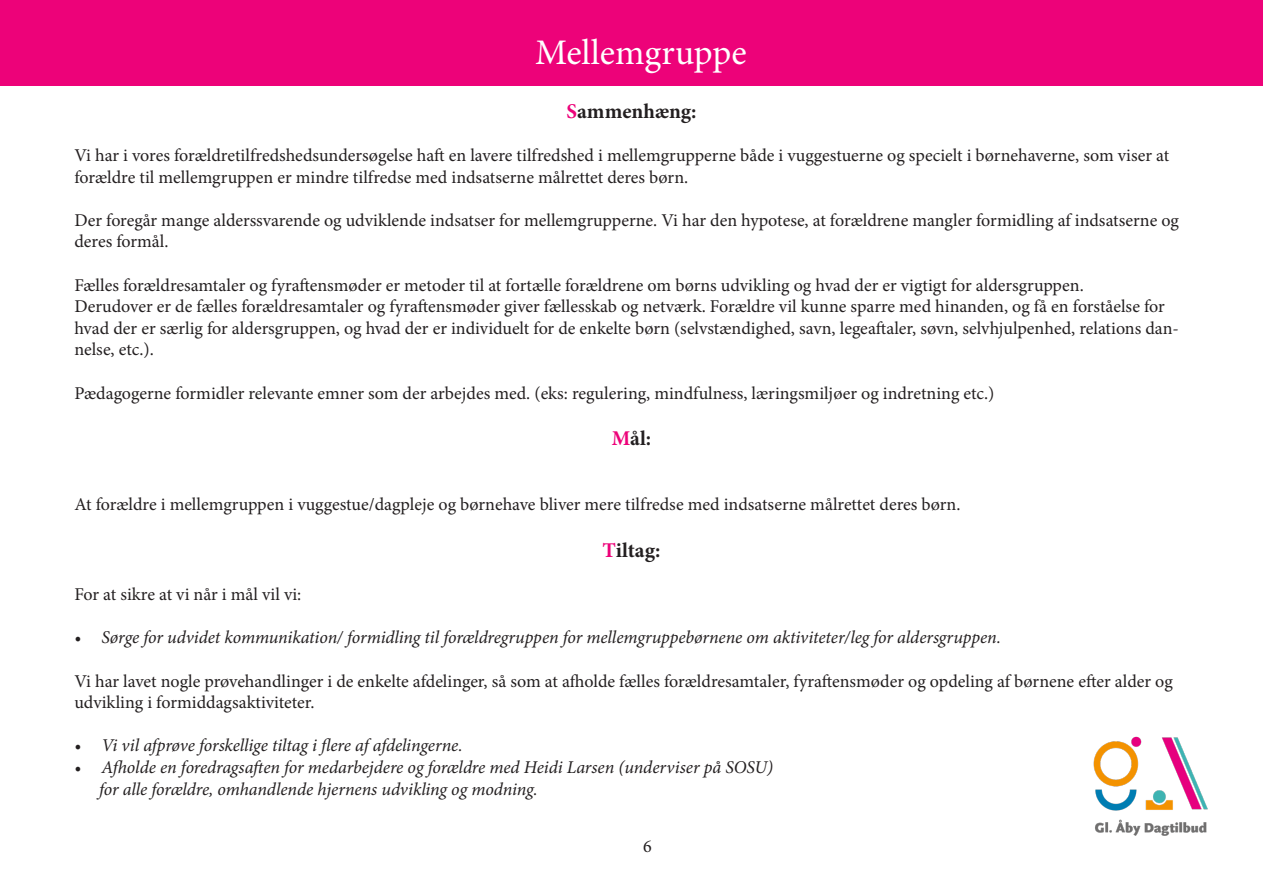
<style>
.page{position:relative;width:1263px;height:893px;background:#fff}
.page>*{position:absolute;margin:0;border:0;box-sizing:border-box;transform-origin:0 0}
.t1{font:36px "Minion Pro";color:#fff}
.t2{font:700 21px "Minion Pro";color:#231f20}
.t3{font:18px/21.6px "Minion Pro";color:#231f20}
.t4{font:italic 18px "Minion Pro";letter-spacing:-.01em;color:#231f20}
.s1{color:#ed0279}
</style>
<div class="page">
<img style="left:1093px;top:736px;width:115px;height:100px">
<div style="left:0;top:0;width:1263px;height:85px;background:#ed0279"></div>
<p class="t1" style="left:535px;top:29px;width:213px">Mellemgruppe</p>
<p class="t2" style="left:566px;top:96px;width:131px"><span class="s1">S</span>ammenhæng:</p>
<p class="t3" style="left:74px;top:144px;width:1096px">Vi har i vores forældretilfredshedsundersøgelse haft en lavere tilfredshed i mellemgrupperne både i vuggestuerne og specielt i børnehaverne, som viser at forældre til mellemgruppen er mindre tilfredse med indsatserne målrettet deres børn.</p>
<p class="t3" style="left:74px;top:209px;width:1106px">Der foregår mange alderssvarende og udviklende indsatser for mellemgrupperne. Vi har den hypotese, at forældrene mangler formidling af indsatserne og deres formål.</p>
<p class="t3" style="left:74px;top:274px;width:1011px">Fælles forældresamtaler og fyraftensmøder er metoder til at fortælle forældrene om børns udvikling og hvad der er vigtigt for aldersgruppen.</p>
<p class="t3" style="left:74px;top:296px;width:1106px">Derudover er de fælles forældresamtaler og fyraftensmøder giver fællesskab og netværk. Forældre vil kunne sparre med hinanden, og få en forståelse for hvad der er særlig for aldersgruppen, og hvad der er individuelt for de enkelte børn (selvstændighed, savn, legeaftaler, søvn, selvhjulpenhed, relations dan&shy;nelse, etc.).</p>
<p class="t3" style="left:74px;top:382px;width:921px">Pædagogerne formidler relevante emner som der arbejdes med. (eks: regulering, mindfulness, læringsmiljøer og indretning etc.)</p>
<p class="t2" style="left:612px;top:424px;width:41px"><span class="s1">M</span>ål:</p>
<p class="t3" style="left:74px;top:494px;width:888px">At forældre i mellemgruppen i vuggestue/dagpleje og børnehave bliver mere tilfredse med indsatserne målrettet deres børn.</p>
<p class="t2" style="left:603px;top:535px;width:59px"><span class="s1">T</span>iltag:</p>
<p class="t3" style="left:74px;top:584px;width:228px">For at sikre at vi når i mål vil vi:</p>
<p class="t4" style="left:74px;top:625px;width:928px">• Sørge for udvidet kommunikation/ formidling til forældregruppen for mellemgruppebørnene om aktiviteter/leg for aldersgruppen.</p>
<p class="t3" style="left:74px;top:670px;width:1100px">Vi har lavet nogle prøvehandlinger i de enkelte afdelinger, så som at afholde fælles forældresamtaler, fyraftensmøder og opdeling af børnene efter alder og udvikling i formiddagsaktiviteter.</p>
<p class="t4" style="left:74px;top:733px;width:390px">• Vi vil afprøve forskellige tiltag i flere af afdelingerne.</p>
<p class="t4" style="left:74px;top:755px;width:700px">• Afholde en foredragsaften for medarbejdere og forældre med Heidi Larsen (underviser på SOSU)</p>
<p class="t4" style="left:99px;top:776px;width:440px">for alle forældre, omhandlende hjernens udvikling og modning.</p>
<p class="t3" style="left:643px;top:836px;width:10px">6</p>
</div>
